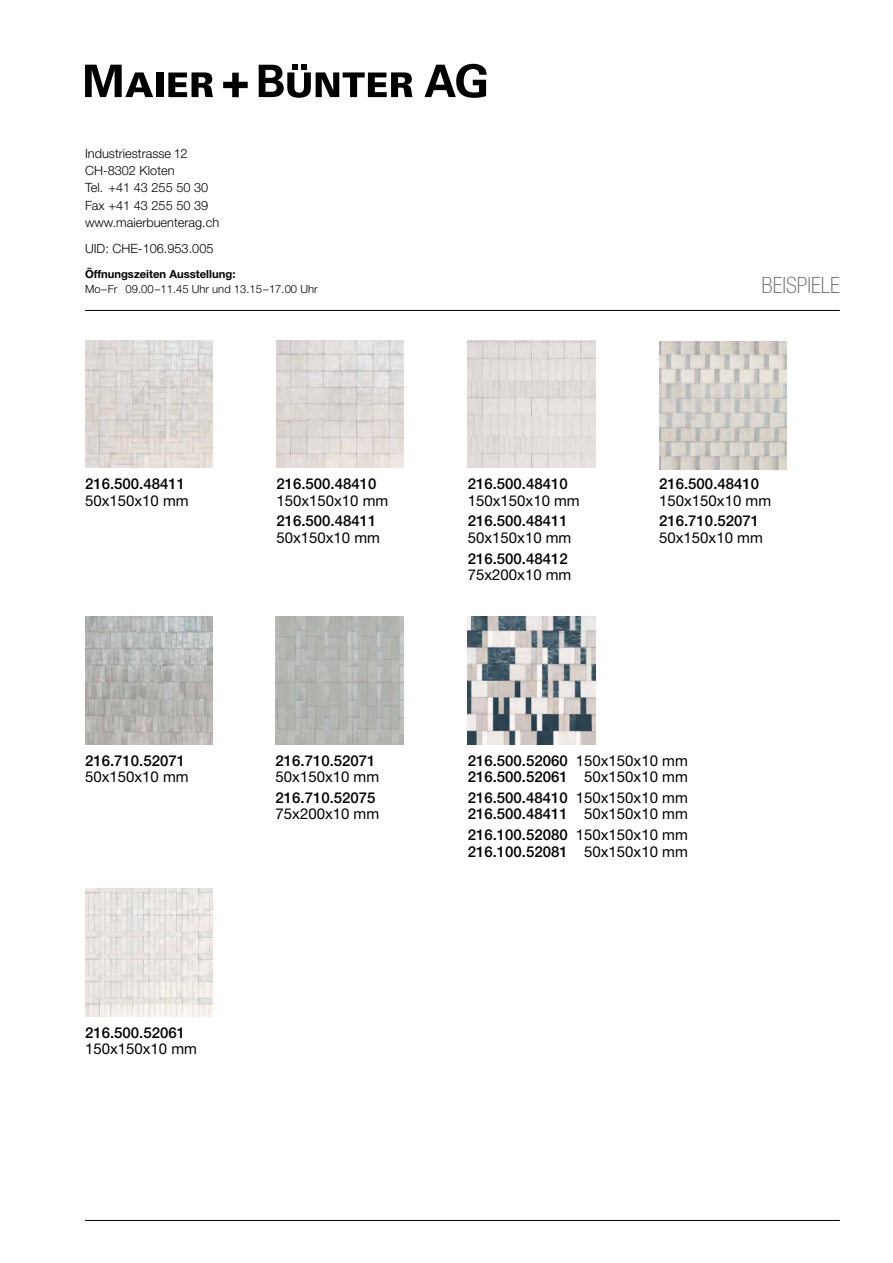
<style>
.page{position:relative;width:893px;height:1263px;background:#fff}
.page>*{position:absolute;margin:0;border:0;box-sizing:border-box;transform-origin:0 0}
.t1{font:100 condensed 22.5px "Helvetica Neue LT Std";color:#646363}
.t2{font:500 15px/16.5px "Helvetica Neue LT Std";color:#000}
.t3{font:15px "Helvetica Neue LT Std";color:#000}
.t4{font:300 12.75px/17.2px "Helvetica Neue LT Std";color:#000}
.t5{font:300 11.25px "Helvetica Neue LT Std";color:#000}
.t6{font:700 11.25px "Helvetica Neue LT Std";color:#000}
.s1{font-weight:400}
</style>
<div class="page">
<svg style="left:424px;top:64px;width:63px;height:34px"></svg>
<svg style="left:259px;top:65px;width:154px;height:33px"></svg>
<svg style="left:223px;top:73px;width:25px;height:24px"></svg>
<div style="left:156px;top:72px;width:7px;height:25px;background:#000"></div>
<svg style="left:168px;top:72px;width:45px;height:25px"></svg>
<svg style="left:85px;top:65px;width:68px;height:32px"></svg>
<hr style="left:85px;top:1220px;width:755px;height:1px;background:#000">
<hr style="left:85px;top:310px;width:755px;height:1px;background:#000">
<img style="left:85px;top:889px;width:128px;height:127px">
<img style="left:276px;top:340px;width:128px;height:128px">
<img style="left:468px;top:617px;width:127px;height:127px">
<img style="left:85px;top:340px;width:128px;height:128px">
<img style="left:468px;top:340px;width:127px;height:128px">
<img style="left:659px;top:342px;width:128px;height:127px">
<img style="left:85px;top:617px;width:128px;height:127px">
<img style="left:276px;top:617px;width:127px;height:127px">
<p class="t4" style="left:85px;top:144px;width:136px">Industriestrasse 12<br>CH-8302 Kloten<br>Tel. +41 43 255 50 30<br>Fax +41 43 255 50 39 www.maierbuenterag.ch</p>
<p class="t4" style="left:85px;top:239px;width:130px">UID: CHE-106.953.005</p>
<p class="t6" style="left:85px;top:267px;width:152px">Öffnungszeiten Ausstellung:</p>
<p class="t5" style="left:85px;top:283px;width:234px">Mo–Fr 09.00–11.45 Uhr und 13.15–17.00 Uhr</p>
<h1 class="t1" style="left:762px;top:273px;width:80px">BEISPIELE</h1>
<p class="t2" style="left:85px;top:475px;width:102px">216.500.48411</p>
<p class="t3" style="left:85px;top:491px;width:105px">50x150x10 mm</p>
<p class="t2" style="left:276px;top:475px;width:102px">216.500.48410</p>
<p class="t3" style="left:276px;top:491px;width:114px">150x150x10 mm</p>
<p class="t2" style="left:276px;top:513px;width:102px">216.500.48411</p>
<p class="t3" style="left:276px;top:529px;width:105px">50x150x10 mm</p>
<p class="t2" style="left:85px;top:752px;width:102px">216.710.52071</p>
<p class="t3" style="left:85px;top:768px;width:105px">50x150x10 mm</p>
<p class="t2" style="left:276px;top:752px;width:102px">216.710.52071</p>
<p class="t3" style="left:276px;top:768px;width:105px">50x150x10 mm</p>
<p class="t2" style="left:276px;top:789px;width:102px">216.710.52075</p>
<p class="t3" style="left:276px;top:805px;width:105px">75x200x10 mm</p>
<p class="t2" style="left:85px;top:1024px;width:102px">216.500.52061</p>
<p class="t3" style="left:85px;top:1040px;width:114px">150x150x10 mm</p>
<p class="t2" style="left:468px;top:475px;width:102px">216.500.48410</p>
<p class="t3" style="left:468px;top:491px;width:114px">150x150x10 mm</p>
<p class="t2" style="left:468px;top:513px;width:102px">216.500.48411</p>
<p class="t3" style="left:468px;top:529px;width:105px">50x150x10 mm</p>
<p class="t2" style="left:468px;top:550px;width:102px">216.500.48412</p>
<p class="t3" style="left:468px;top:566px;width:105px">75x200x10 mm</p>
<p class="t2" style="left:659px;top:475px;width:102px">216.500.48410</p>
<p class="t3" style="left:659px;top:491px;width:114px">150x150x10 mm</p>
<p class="t2" style="left:659px;top:513px;width:102px">216.710.52071</p>
<p class="t3" style="left:659px;top:529px;width:105px">50x150x10 mm</p>
<p class="t2" style="left:468px;top:752px;width:222px">216.500.52060 <span class="s1">150x150x10 mm<br></span>216.500.52061 <span class="s1">50x150x10 mm</span></p>
<p class="t2" style="left:468px;top:789px;width:222px">216.500.48410 <span class="s1">150x150x10 mm<br></span>216.500.48411 <span class="s1">50x150x10 mm</span></p>
<p class="t2" style="left:468px;top:826px;width:222px">216.100.52080 <span class="s1">150x150x10 mm<br></span>216.100.52081 <span class="s1">50x150x10 mm</span></p>
</div>
